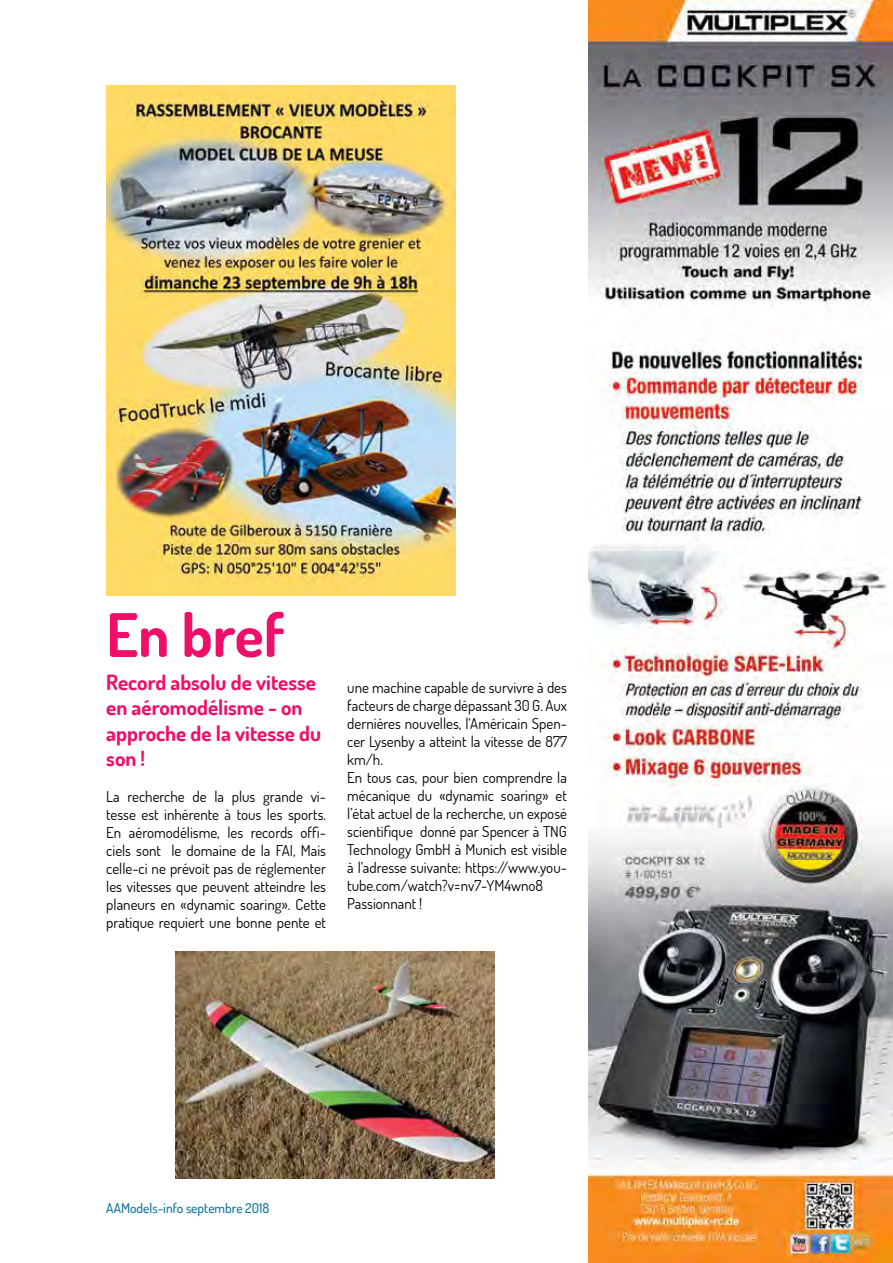
<style>
.page{position:relative;width:893px;height:1263px;background:#fff}
.page>*{position:absolute;margin:0;border:0;box-sizing:border-box;transform-origin:0 0}
.t1{font:700 60px "Dosis";color:#ed0f69}
.t2{font:700 21px/25.2px "Dosis";color:#ed0f69}
.t3{font:15px/18px "Dosis";color:#000;text-align:justify}
.t4{font:500 13.5px "Dosis";color:#0e759e}
</style>
<div class="page">
<img style="left:106px;top:85px;width:349px;height:510px">
<img style="left:588px;top:0;width:305px;height:1263px">
<img style="left:176px;top:951px;width:318px;height:227px">
<h1 class="t1" style="left:106px;top:596px;width:179px">En bref</h1>
<h2 class="t2" style="left:106px;top:669px;width:216px">Record absolu de vitesse en aéromodélisme - on approche de la vitesse du son !</h2>
<p class="t3" style="left:106px;top:787px;width:221px">La recherche de la plus grande vi&shy;tesse est inhérente à tous les sports.<br>En aéromodélisme, les records offi&shy;ciels sont le domaine de la FAI, Mais celle-ci ne prévoit pas de réglementer les vitesses que peuvent atteindre les planeurs en «dynamic soaring». Cette pratique requiert une bonne pente et</p>
<p class="t3" style="left:347px;top:678px;width:221px;text-align:left">une machine capable de survivre à des facteurs de charge dépassant 30 G. Aux dernières nouvelles, l‘Américain Spen&shy;cer Lysenby a atteint la vitesse de 877 km/h.<br>En tous cas, pour bien comprendre la mécanique du «dynamic soaring» et l’état actuel de la recherche, un exposé scientifique donné par Spencer à TNG Technology GmbH à Munich est visible à l’adresse suivante: https://www.you&shy;tube.com/watch?v=nv7-YM4wno8<br>Passionnant !</p>
<p class="t4" style="left:106px;top:1199px;width:165px">AAModels-info septembre 2018</p>
</div>
